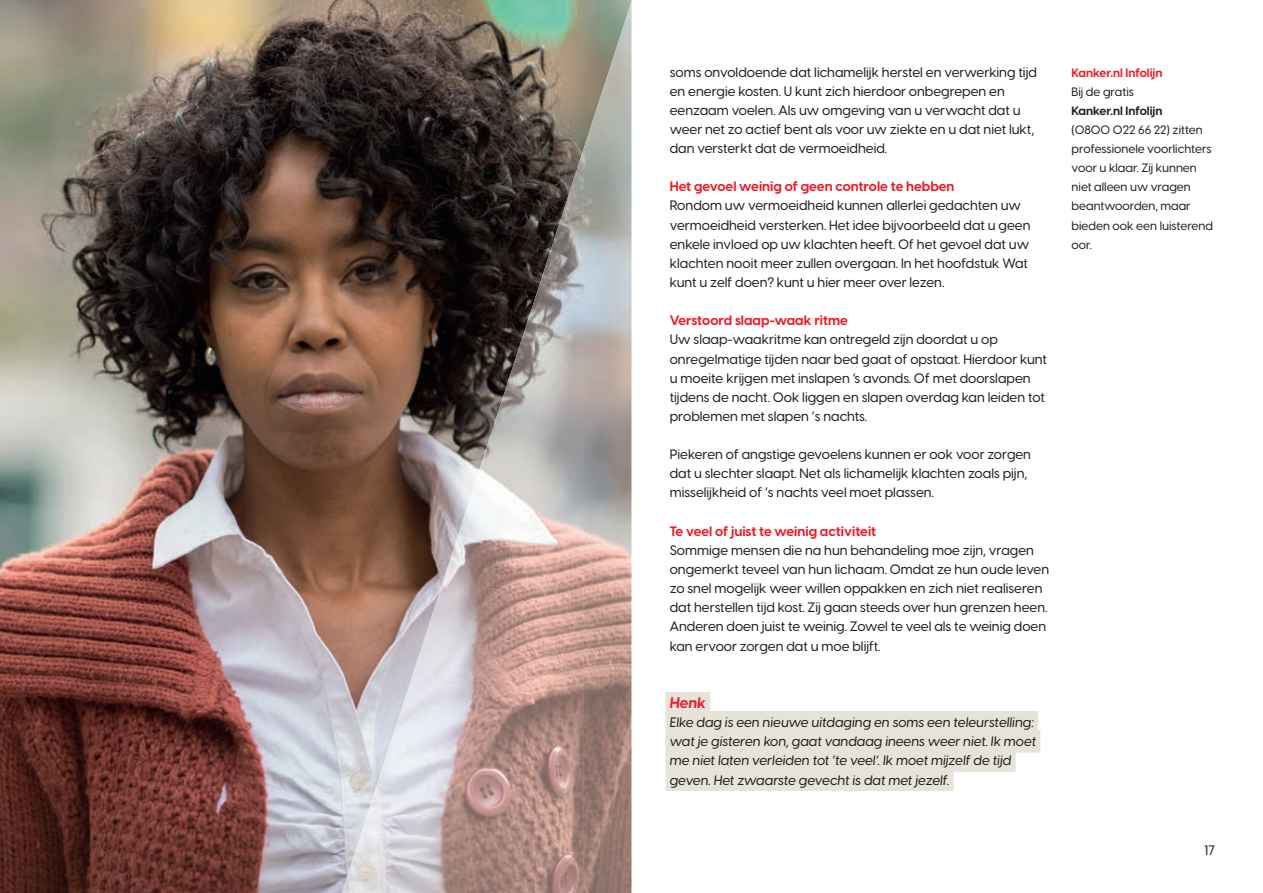
<style>
.page{position:relative;width:1263px;height:893px;background:#fff}
.page>*{position:absolute;margin:0;border:0;box-sizing:border-box;transform-origin:0 0}
.t1{font:italic 700 15px "Visby CF";color:#ee1c28}
.t2{font:500 13.5px/19.2px "Visby CF";color:#231f20}
.t3{font:italic 500 13.5px/19.2px "Visby CF";color:#231f20}
.t4{font:700 13.5px "Visby CF";color:#ee1c28}
.t5{font:500 12px/19.2px "Visby CF";color:#231f20}
.t6{font:700 12px "Visby CF";color:#ee1c28}
.t7{font:700 12px "Visby CF";color:#231f20}
</style>
<div class="page">
<div style="left:665px;top:692px;width:45px;height:22px;background:#e6e3d8"></div>
<div style="left:665px;top:711px;width:373px;height:22px;background:#e6e3d8"></div>
<div style="left:665px;top:730px;width:375px;height:23px;background:#e6e3d8"></div>
<div style="left:665px;top:749px;width:350px;height:23px;background:#e6e3d8"></div>
<div style="left:665px;top:768px;width:288px;height:23px;background:#e6e3d8"></div>
<img style="left:0;top:0;width:631px;height:893px">
<img style="left:583px;top:2px;width:48px;height:891px">
<img style="left:535px;top:149px;width:49px;height:744px">
<img style="left:486px;top:298px;width:49px;height:595px">
<img style="left:438px;top:447px;width:49px;height:446px">
<img style="left:389px;top:595px;width:50px;height:298px">
<img style="left:342px;top:745px;width:48px;height:148px">
<p class="t2" style="left:670px;top:62px;width:369px">soms onvoldoende dat lichamelijk herstel en ver werking tijd en energie kosten. U kunt zich hierdoor onbegrepen en eenzaam voelen. Als uw omgeving van u verwacht dat u weer net zo actief bent als voor uw ziekte en u dat niet lukt, dan versterkt dat de vermoeidheid.</p>
<p class="t4" style="left:670px;top:178px;width:286px">Het gevoel weinig of geen controle te hebben</p>
<p class="t2" style="left:670px;top:196px;width:362px">Rondom uw vermoeidheid kunnen allerlei gedachten uw vermoeidheid versterken. Het idee bijvoorbeeld dat u geen enkele invloed op uw klachten heeft. Of het gevoel dat uw klachten nooit meer zullen overgaan. In het hoofdstuk Wat kunt u zelf doen? kunt u hier meer over lezen.</p>
<p class="t4" style="left:670px;top:312px;width:180px">Verstoord slaap-waak ritme</p>
<p class="t2" style="left:670px;top:330px;width:379px">Uw slaap-waakritme kan ontregeld zijn doordat u op onregelmatige tijden naar bed gaat of opstaat. Hierdoor kunt u moeite krijgen met inslapen ’s avonds. Of met doorslapen tijdens de nacht. Ook liggen en slapen overdag kan leiden tot problemen met slapen ‘s nachts.</p>
<p class="t2" style="left:670px;top:445px;width:363px">Piekeren of angstige gevoelens kunnen er ook voor zorgen dat u slechter slaapt. Net als lichamelijk klachten zoals pijn, misselijkheid of ‘s nachts veel moet plassen.</p>
<p class="t4" style="left:670px;top:522px;width:208px">Te veel of juist te weinig activiteit</p>
<p class="t2" style="left:670px;top:540px;width:381px">Sommige mensen die na hun behandeling moe zijn, vragen ongemerkt teveel van hun lichaam. Omdat ze hun oude leven zo snel mogelijk weer willen oppakken en zich niet realiseren dat herstellen tijd kost. Zij gaan steeds over hun grenzen heen.<br>Anderen doen juist te weinig. Zowel te veel als te weinig doen kan ervoor zorgen dat u moe blijft.</p>
<p class="t1" style="left:670px;top:693px;width:38px">Henk</p>
<p class="t3" style="left:670px;top:713px;width:368px">Elke dag is een nieuwe uitdaging en soms een teleurstelling: wat je gisteren kon, gaat vandaag ineens weer niet. Ik moet me niet laten verleiden tot ‘te veel’. Ik moet mijzelf de tijd geven. Het zwaarste gevecht is dat met jezelf.</p>
<p class="t6" style="left:1071px;top:65px;width:92px">Kanker.nl Infolijn</p>
<p class="t5" style="left:1071px;top:82px;width:64px">Bij de gratis</p>
<p class="t7" style="left:1071px;top:103px;width:92px">Kanker.nl Infolijn</p>
<p class="t5" style="left:1071px;top:120px;width:143px">(0800 022 66 22) zitten professionele voorlichters voor u klaar. Zij kunnen niet alleen uw vragen beantwoorden, maar bieden ook een luisterend oor.</p>
<p class="t2" style="left:1204px;top:840px;width:12px">17</p>
</div>
